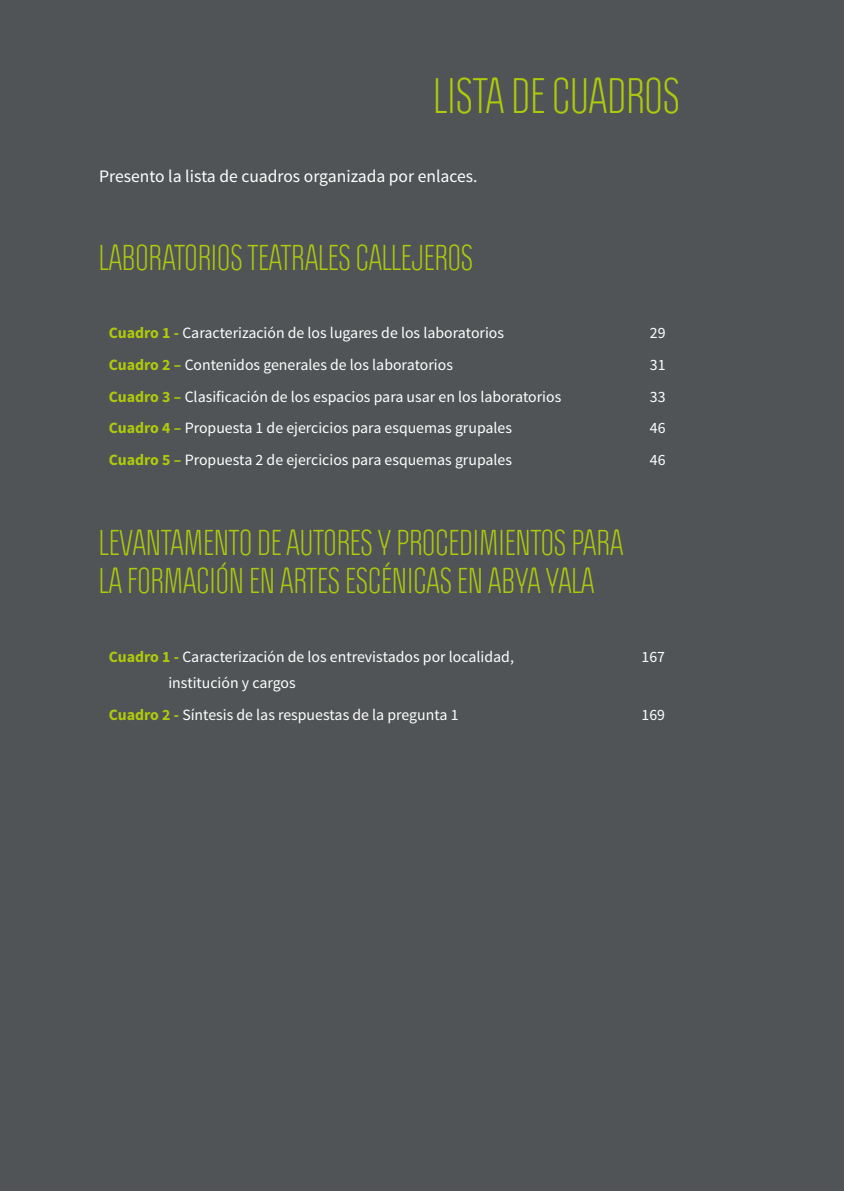
<style>
.page{position:relative;width:844px;height:1191px;background:#fff}
.page>*{position:absolute;margin:0;border:0;box-sizing:border-box;transform-origin:0 0}
.T0{font:43.75px "Politica";color:#afca0b}
.t1{font:31.5px/37.8px "Politica";color:#afca0b}
.p1{font:17.5px "Source Sans Pro";color:#fff}
.cont_figura{font:15.75px/26.2px "Source Sans Pro";color:#fff}
.bilbiografia{font:15.75px "Source Sans Pro";color:#fff}
.s1{font-weight:700;color:#afca0b}
</style>
<div class="page">
<div style="left:0;top:0;width:843px;height:1191px;background:#505456"></div>
<p class="T0" style="left:434px;top:68px;width:247px">LISTA DE CUADROS</p>
<p class="p1" style="left:99px;top:166px;width:379px">Presento la lista de cuadros organizada por enlaces.</p>
<p class="t1" style="left:99px;top:239px;width:375px">LABORATORIOS TEATRALES CALLEJEROS</p>
<p class="cont_figura" style="left:109px;top:320px;width:397px"><span class="s1">Cuadro 1 -</span> Caracterización de los lugares de los laboratorios</p>
<p class="bilbiografia" style="left:649px;top:323px;width:17px">29</p>
<p class="cont_figura" style="left:109px;top:352px;width:345px"><span class="s1">Cuadro 2 –</span> Contenidos generales de los laboratorios</p>
<p class="bilbiografia" style="left:649px;top:355px;width:17px">31</p>
<p class="cont_figura" style="left:109px;top:383px;width:454px"><span class="s1">Cuadro 3 –</span> Clasificación de los espacios para usar en los laboratorios</p>
<p class="bilbiografia" style="left:649px;top:386px;width:17px">33</p>
<p class="cont_figura" style="left:109px;top:415px;width:404px"><span class="s1">Cuadro 4 –</span> Propuesta 1 de ejercicios para esquemas grupales</p>
<p class="bilbiografia" style="left:649px;top:418px;width:17px">46</p>
<p class="cont_figura" style="left:109px;top:447px;width:404px"><span class="s1">Cuadro 5 –</span> Propuesta 2 de ejercicios para esquemas grupales</p>
<p class="bilbiografia" style="left:649px;top:450px;width:17px">46</p>
<p class="t1" style="left:99px;top:524px;width:525px">LEVANTAMENTO DE AUTORES Y PROCEDIMIENTOS PARA<br>LA FORMACIÓN EN ARTES ESCÉNICAS EN ABYA YALA</p>
<p class="cont_figura" style="left:168px;top:643px;width:347px;text-indent:-60px"><span class="s1">Cuadro 1 -</span> Caracterización de los entrevistados por localidad, institución y cargos</p>
<p class="bilbiografia" style="left:641px;top:646px;width:25px">167</p>
<p class="cont_figura" style="left:109px;top:701px;width:351px"><span class="s1">Cuadro 2 -</span> Síntesis de las respuestas de la pregunta 1</p>
<p class="bilbiografia" style="left:641px;top:704px;width:25px">169</p>
</div>
